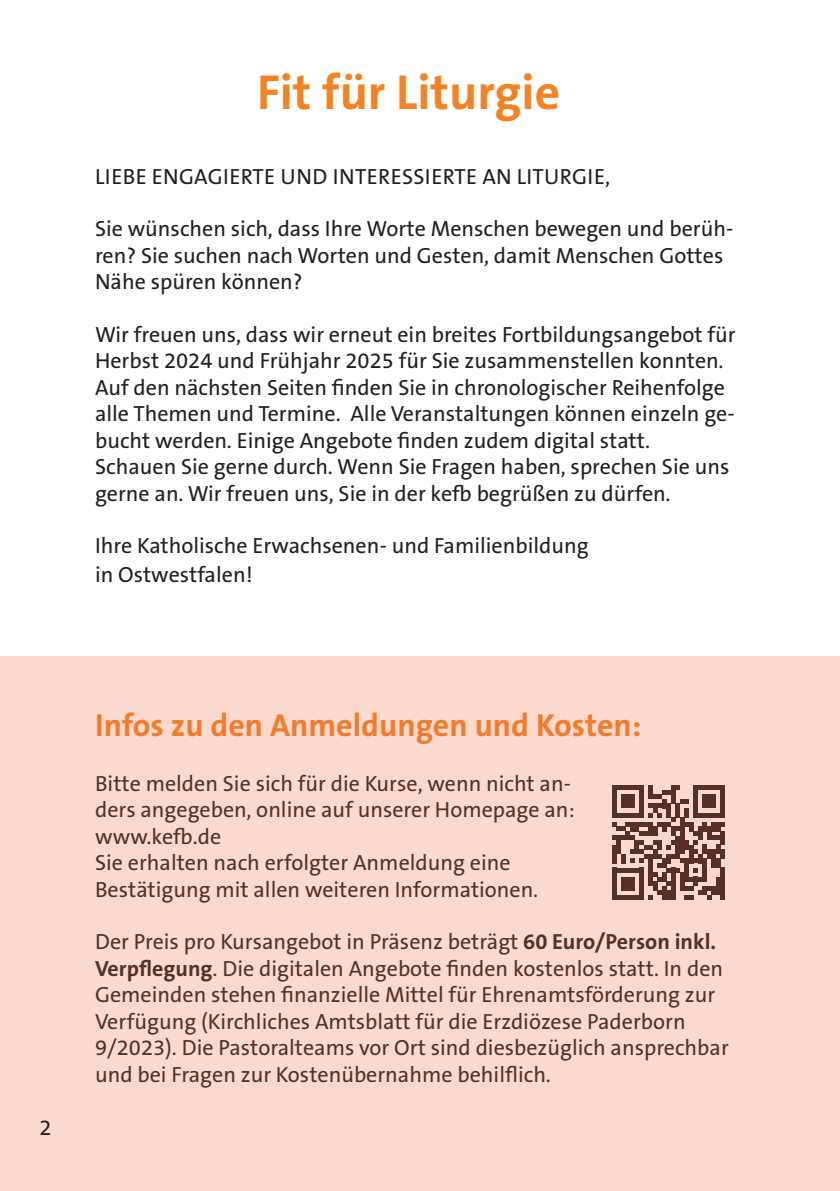
<style>
.page{position:relative;width:840px;height:1191px;background:#fff}
.page>*{position:absolute;margin:0;border:0;box-sizing:border-box;transform-origin:0 0}
.t1{font:700 49.4px "The Sans B W7";color:#f58220}
.t2{font:700 32px "The Sans B W7";color:#f58220}
.t3{font:22px/26.4px "The Sans B W5 Plain";color:#231f20}
.s1{font-family:"The Sans B W7";font-weight:700}
</style>
<div class="page">
<div style="left:0;top:656px;width:839px;height:535px;background:#fbd9cf"></div>
<p class="t1" style="left:257px;top:60px;width:304px">Fit für Liturgie</p>
<p class="t3" style="left:95px;top:163px;width:516px">LIEBE ENGAGIERTE UND INTERESSIERTE AN LITURGIE,</p>
<p class="t3" style="left:95px;top:216px;width:639px">Sie wünschen sich, dass Ihre Worte Menschen bewegen und berüh&shy;ren? Sie suchen nach Worten und Gesten, damit Menschen Gottes<br>Nähe spüren können?</p>
<p class="t3" style="left:95px;top:321px;width:641px">Wir freuen uns, dass wir erneut ein breites Fortbildungsangebot für Herbst 2024 und Frühjahr 2025 für Sie zusammenstellen konnten.<br>Auf den nächsten Seiten finden Sie in chronologischer Reihenfolge alle Themen und Termine. Alle Veranstaltungen können einzeln ge&shy;bucht werden. Einige Angebote finden zudem digital statt.</p>
<p class="t3" style="left:95px;top:453px;width:635px">Schauen Sie gerne durch. Wenn Sie Fragen haben, sprechen Sie uns gerne an. Wir freuen uns, Sie in der kefb begrüßen zu dürfen.</p>
<p class="t3" style="left:95px;top:531px;width:495px;line-height:28.8px">Ihre Katholische Erwachsenen- und Familienbildung in Ostwestfalen!</p>
<p class="t3" style="left:39px;top:1114px;width:14px">2</p>
<p class="t2" style="left:95px;top:704px;width:547px">Infos zu den Anmeldungen und Kosten:</p>
<p class="t3" style="left:95px;top:770px;width:481px">Bitte melden Sie sich für die Kurse, wenn nicht an&shy;ders angegeben, online auf unserer Homepage an: www.kefb.de<br>Sie erhalten nach erfolgter Anmeldung eine Bestätigung mit allen weiteren Informationen.</p>
<p class="t3" style="left:95px;top:929px;width:635px">Der Preis pro Kursangebot in Präsenz beträgt <span class="s1">60 Euro/Person inkl.<br>Verpflegung</span>. Die digitalen Angebote finden kostenlos statt. In den Gemeinden stehen finanzielle Mittel für Ehrenamtsförderung zur Verfügung (Kirchliches Amtsblatt für die Erzdiözese Paderborn 9/2023). Die Pastoralteams vor Ort sind diesbezüglich ansprechbar und bei Fragen zur Kostenübernahme behilflich.</p>
</div>
